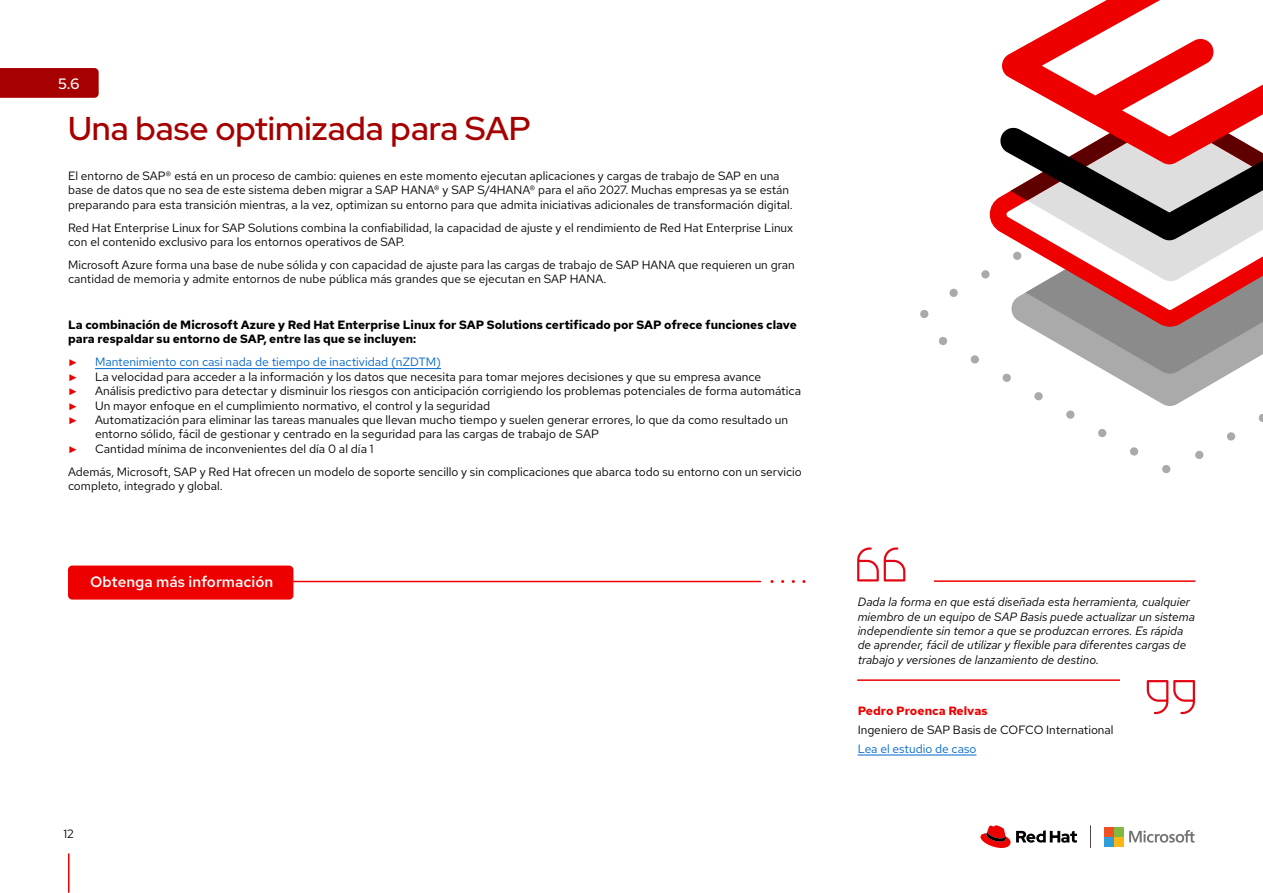
<style>
.page{position:relative;width:1263px;height:893px;background:#fff}
.page>*{position:absolute;margin:0;border:0;box-sizing:border-box;transform-origin:0 0}
.t1{font:500 33px "Red Hat Display";color:#a60000}
.t2{font:500 15px "Red Hat Text";color:#fff}
.t3{font:500 15px "Red Hat Display";color:#fff}
.t4{font:12px/14.4px "Red Hat Text";color:#000}
.t5{font:italic 12px/14.4px "Red Hat Text";color:#000}
.t6{font:700 12px/14.4px "Red Hat Text";color:#000}
.t7{font:12px "Red Hat Text";color:#06c}
.t8{font:700 12px "Red Hat Text";color:#e00}
.t9{font:9.75px "Arial";color:#e00}
</style>
<div class="page">
<hr style="left:105px;top:581px;width:655px;height:1px;background:#e00">
<svg style="left:772px;top:580px;width:34px;height:3px"></svg>
<svg style="left:920px;top:211px;width:343px;height:263px"></svg>
<svg style="left:1009px;top:374px;width:254px;height:33px"></svg>
<svg style="left:990px;top:197px;width:10px;height:130px"></svg>
<svg style="left:1000px;top:0;width:263px;height:374px"></svg>
<svg style="left:1090px;top:825px;width:1px;height:23px"></svg>
<svg style="left:980px;top:825px;width:30px;height:23px"></svg>
<svg style="left:1016px;top:830px;width:61px;height:13px"></svg>
<svg style="left:1129px;top:830px;width:65px;height:13px"></svg>
<div style="left:1104px;top:827px;width:9px;height:9px;background:#ef5024"></div>
<div style="left:1114px;top:827px;width:9px;height:9px;background:#80b942"></div>
<div style="left:1104px;top:837px;width:9px;height:9px;background:#309ed8"></div>
<div style="left:1114px;top:837px;width:9px;height:9px;background:#fcb614"></div>
<hr style="left:68px;top:854px;width:1px;height:38px;background:#e00">
<hr style="left:95px;top:368px;width:346px;height:1px;background:#06c">
<hr style="left:858px;top:679px;width:337px;height:2px;background:#e00">
<hr style="left:858px;top:580px;width:337px;height:2px;background:#e00">
<hr style="left:858px;top:755px;width:118px;height:1px;background:#06c">
<div style="left:1120px;top:677px;width:85px;height:41px;background:#fff"></div>
<svg style="left:1147px;top:680px;width:48px;height:34px"></svg>
<div style="left:850px;top:544px;width:83px;height:41px;background:#fff"></div>
<svg style="left:857px;top:547px;width:48px;height:34px"></svg>
<div style="left:0;top:68px;width:99px;height:30px;background:#a60000"></div>
<div style="left:68px;top:566px;width:225px;height:34px;background:#e00;border-radius:4px"></div>
<p class="t3" style="left:58px;top:74px;width:23px">5.6</p>
<h1 class="t1" style="left:68px;top:107px;width:464px">Una base optimizada para SAP</h1>
<p class="t4" style="left:68px;top:168px;width:726px">El entorno de SAP® está en un proceso de cambio: quienes en este momento ejecutan aplicaciones y cargas de trabajo de SAP en una base de datos que no sea de este sistema deben migrar a SAP HANA® y SAP S/4HANA® para el año 2027. Muchas empresas ya se están preparando para esta transición mientras, a la vez, optimizan su entorno para que admita iniciativas adicionales de transformación digital.</p>
<p class="t4" style="left:68px;top:220px;width:726px">Red Hat Enterprise Linux for SAP Solutions combina la confiabilidad, la capacidad de ajuste y el rendimiento de Red Hat Enterprise Linux con el contenido exclusivo para los entornos operativos de SAP.</p>
<p class="t4" style="left:68px;top:257px;width:728px">Microsoft Azure forma una base de nube sólida y con capacidad de ajuste para las cargas de trabajo de SAP HANA que requieren un gran cantidad de memoria y admite entornos de nube pública más grandes que se ejecutan en SAP HANA.</p>
<p class="t6" style="left:68px;top:318px;width:730px">La combinación de Microsoft Azure y Red Hat Enterprise Linux for SAP Solutions certificado por SAP ofrece funciones clave para respaldar su entorno de SAP, entre las que se incluyen:</p>
<p class="t9" style="left:68px;top:357px;width:11px">►</p>
<p class="t7" style="left:95px;top:354px;width:348px">Mantenimiento con casi nada de tiempo de inactividad (nZDTM)</p>
<p class="t9" style="left:68px;top:371px;width:11px">►</p>
<p class="t4" style="left:95px;top:369px;width:668px">La velocidad para acceder a la información y los datos que necesita para tomar mejores decisiones y que su empresa avance</p>
<p class="t9" style="left:68px;top:385px;width:11px">►</p>
<p class="t4" style="left:95px;top:384px;width:708px">Análisis predictivo para detectar y disminuir los riesgos con anticipación corrigiendo los problemas potenciales de forma automática</p>
<p class="t9" style="left:68px;top:400px;width:11px">►</p>
<p class="t4" style="left:95px;top:398px;width:397px">Un mayor enfoque en el cumplimiento normativo, el control y la seguridad</p>
<p class="t9" style="left:68px;top:414px;width:11px">►</p>
<p class="t4" style="left:95px;top:412px;width:695px">Automatización para eliminar las tareas manuales que llevan mucho tiempo y suelen generar errores, lo que da como resultado un entorno sólido, fácil de gestionar y centrado en la seguridad para las cargas de trabajo de SAP</p>
<p class="t9" style="left:68px;top:443px;width:11px">►</p>
<p class="t4" style="left:68px;top:437px;width:735px;line-height:23px;text-indent:27px">Cantidad mínima de inconvenientes del día 0 al día 1<br>Además, Microsoft, SAP y Red Hat ofrecen un modelo de soporte sencillo y sin complicaciones que abarca todo su entorno con un servicio</p>
<p class="t4" style="left:68px;top:478px;width:156px">completo, integrado y global.</p>
<p class="t2" style="left:90px;top:572px;width:184px">Obtenga más información</p>
<p class="t3" style="left:141px;top:572px;width:81px">Learn more</p>
<p class="t4" style="left:64px;top:826px;width:12px">12</p>
<p class="t5" style="left:858px;top:594px;width:339px">Dada la forma en que está diseñada esta herramienta, cualquier miembro de un equipo de SAP Basis puede actualizar un sistema independiente sin temor a que se produzcan errores. Es rápida de aprender, fácil de utilizar y flexible para diferentes cargas de trabajo y versiones de lanzamiento de destino.</p>
<p class="t8" style="left:858px;top:703px;width:131px">Pedro Proenca Relvas</p>
<p class="t4" style="left:858px;top:722px;width:257px">Ingeniero de SAP Basis de COFCO International</p>
<p class="t7" style="left:858px;top:741px;width:120px">Lea el estudio de caso</p>
</div>
